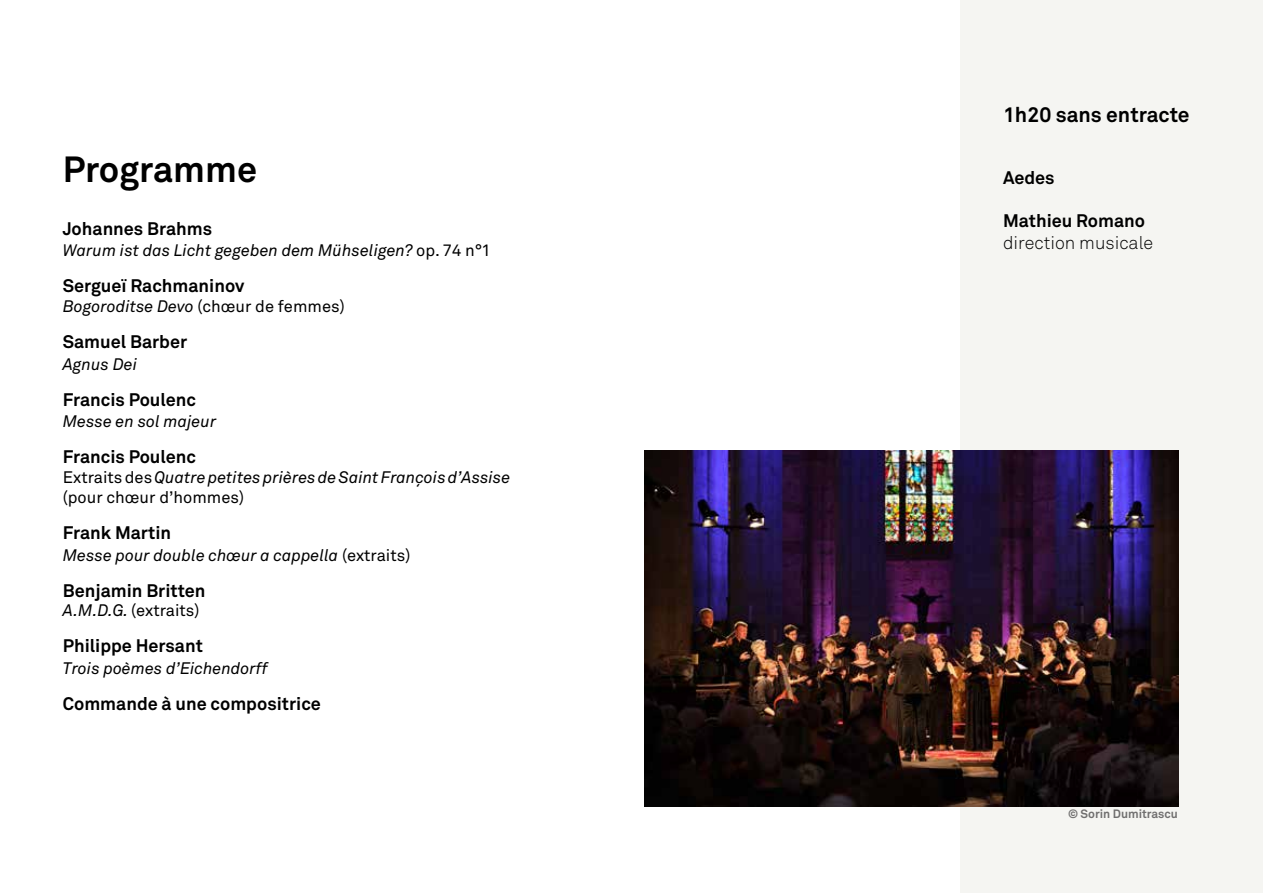
<style>
.page{position:relative;width:1263px;height:893px;background:#fff}
.page>*{position:absolute;margin:0;border:0;box-sizing:border-box;transform-origin:0 0}
.t1{font:700 36px "Akkurat Pro";color:#000}
.t2{font:700 21px "Akkurat Pro";color:#000}
.t3{font:700 18px "Akkurat Pro";color:#000}
.t4{font:18px "Akkurat Light Pro";color:#000}
.t5{font:italic 16.5px/19.8px "Akkurat Pro";color:#000}
.t6{font:16.5px "Akkurat Pro";color:#000}
.t7{font:700 12px "Akkurat Pro";color:#706f6f}
.s1{font-style:normal}
.s2{font-style:italic}
</style>
<div class="page">
<div style="left:961px;top:0;width:302px;height:893px;background:#f5f5f2"></div>
<img style="left:644px;top:451px;width:534px;height:355px">
<h1 class="t1" style="left:63px;top:147px;width:196px">Programme</h1>
<p class="t3" style="left:63px;top:217px;width:151px">Johannes Brahms</p>
<p class="t5" style="left:63px;top:241px;width:429px">Warum ist das Licht gegeben dem Mühseligen? <span class="s1">op. 74 n°1</span></p>
<p class="t3" style="left:63px;top:275px;width:183px">Sergueï Rachmaninov</p>
<p class="t5" style="left:63px;top:297px;width:283px">Bogoroditse Devo <span class="s1">(chœur de femmes)</span></p>
<p class="t3" style="left:63px;top:331px;width:126px">Samuel Barber</p>
<p class="t5" style="left:63px;top:354px;width:76px">Agnus Dei</p>
<p class="t3" style="left:63px;top:388px;width:135px">Francis Poulenc</p>
<p class="t5" style="left:63px;top:412px;width:155px">Messe en sol majeur</p>
<p class="t3" style="left:63px;top:446px;width:135px">Francis Poulenc</p>
<p class="t5" style="left:63px;top:468px;width:449px"><span class="s1">Extraits des</span> Quatre petites prières de Saint François d’Assise <span class="s1">(pour chœur d’hommes)</span></p>
<p class="t3" style="left:63px;top:521px;width:110px">Frank Martin</p>
<p class="t5" style="left:63px;top:545px;width:349px">Messe pour double chœur a cappella <span class="s1">(extraits)</span></p>
<p class="t3" style="left:63px;top:579px;width:144px">Benjamin Britten</p>
<p class="t6" style="left:63px;top:601px;width:138px"><span class="s2">A.M.D.G.</span> (extraits)</p>
<p class="t3" style="left:63px;top:635px;width:142px">Philippe Hersant</p>
<p class="t5" style="left:63px;top:659px;width:206px">Trois poèmes d’Eichendorff</p>
<p class="t3" style="left:63px;top:692px;width:260px">Commande à une compositrice</p>
<p class="t2" style="left:1003px;top:101px;width:188px">1h20 sans entracte</p>
<p class="t3" style="left:1003px;top:167px;width:53px">Aedes</p>
<p class="t3" style="left:1003px;top:210px;width:144px">Mathieu Romano</p>
<p class="t4" style="left:1003px;top:232px;width:152px">direction musicale</p>
<p class="t7" style="left:1068px;top:806px;width:111px">© Sorin Dumitrascu</p>
</div>
